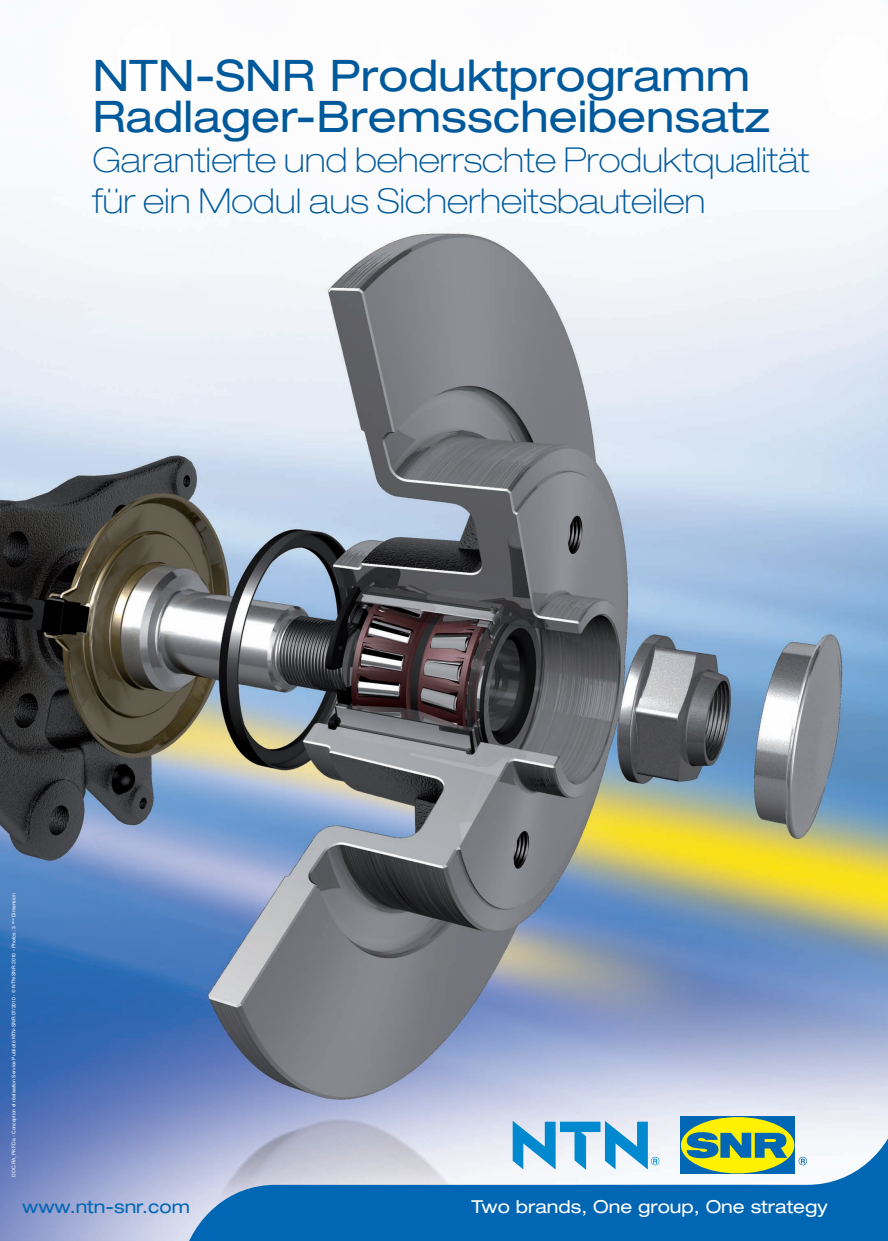
<style>
.page{position:relative;width:888px;height:1241px;background:#fff}
.page>*{position:absolute;margin:0;border:0;box-sizing:border-box;transform-origin:0 0}
.t1{font:expanded 43.56px/40.6px "Helvetica Neue";color:#00599b}
.t2{font:100 expanded 34.38px/40.7px "Helvetica Neue";color:#00599b}
.t3{font:expanded 17.88px "Helvetica Neue";color:#fff}
.t4{font:expanded 17.88px "Helvetica Neue";color:#0166b3}
.t5{font:5px "Helvetica";color:#fff}
.s1{font-family:"Helvetica Neue"}
</style>
<div class="page">
<img style="left:0;top:202px;width:888px;height:1039px">
<h1 class="t1" style="left:92px;top:59px;width:680px">NTN-SNR Produktprogramm<br>Radlager-Bremsscheibensatz</h1>
<h2 class="t2" style="left:92px;top:143px;width:718px">Garantierte und beherrschte Produktqualität für ein Modul aus Sicherheitsbauteilen</h2>
<p class="t5" style="left:11px;top:1176px;width:284px;rotate:-90deg"><span class="s1">DOC.RA_PKF.Da -</span> Conception et réalisation Service Publicité NTN-SNR 07/2010 - © NTN-SNR 2010 - Photos : 3 <sup>ème</sup> Dimension</p>
<h3 class="t4" style="left:22px;top:1200px;width:169px">www.ntn-snr.com</h3>
<h3 class="t3" style="left:472px;top:1200px;width:358px">Two brands, One group, One strategy</h3>
</div>
